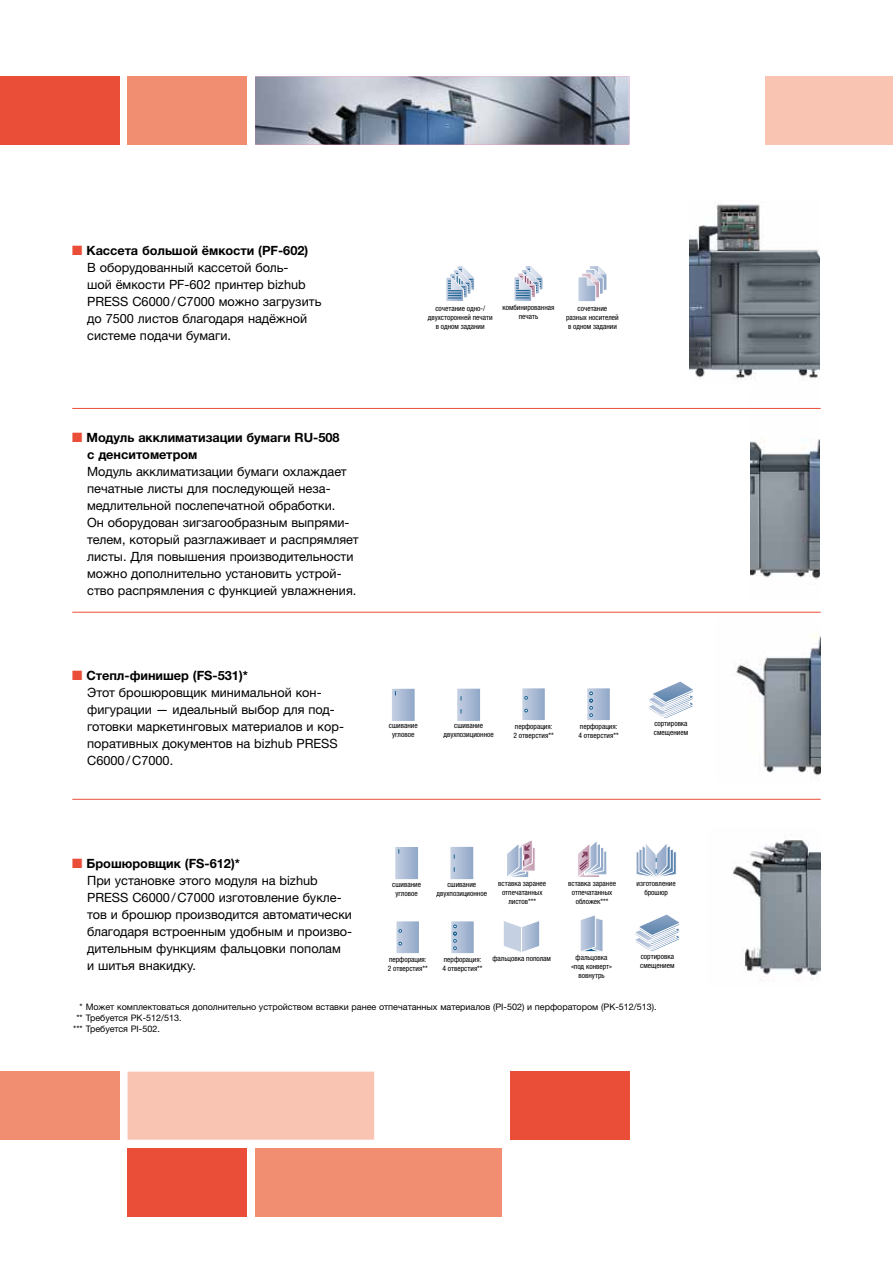
<style>
.page{position:relative;width:893px;height:1263px;background:#fff}
.page>*{position:absolute;margin:0;border:0;box-sizing:border-box;transform-origin:0 0}
.t1{font:12.75px/17px "Helvetica Neue LTW1 G";color:#000}
.t2{font:700 12.75px/17px "Helvetica Neue LTW1 G";color:#000}
.t3{font:9px "Helvetica Neue LTW1 G";color:#000}
.t4{font:condensed 7.5px/9px "Helvetica Neue LTW1 G";color:#000;text-align:center}
.s1{color:#ea4e38}
.s2{font-weight:700}
</style>
<div class="page">
<img style="left:255px;top:77px;width:374px;height:68px">
<div style="left:765px;top:77px;width:128px;height:68px;background:#f9c4b1"></div>
<div style="left:0;top:77px;width:119px;height:68px;background:#ea4e38"></div>
<div style="left:128px;top:77px;width:119px;height:68px;background:#f18d71"></div>
<img style="left:733px;top:836px;width:88px;height:144px">
<img style="left:750px;top:407px;width:70px;height:172px">
<img style="left:689px;top:204px;width:131px;height:175px">
<img style="left:736px;top:634px;width:85px;height:142px">
<hr style="left:72px;top:799px;width:749px;height:1px;background:#ea4e38">
<hr style="left:72px;top:612px;width:749px;height:1px;background:#ea4e38">
<hr style="left:72px;top:408px;width:749px;height:1px;background:#ea4e38">
<div style="left:128px;top:1071px;width:246px;height:69px;background:#f9c4b1"></div>
<div style="left:510px;top:1071px;width:119px;height:69px;background:#ea4e38"></div>
<div style="left:0;top:1071px;width:119px;height:69px;background:#f18d71"></div>
<div style="left:255px;top:1148px;width:247px;height:68px;background:#f18d71"></div>
<div style="left:128px;top:1148px;width:119px;height:68px;background:#ea4e38"></div>
<svg style="left:514px;top:266px;width:29px;height:35px"></svg>
<svg style="left:578px;top:266px;width:29px;height:36px"></svg>
<svg style="left:446px;top:266px;width:29px;height:35px"></svg>
<svg style="left:392px;top:689px;width:23px;height:32px"></svg>
<svg style="left:395px;top:847px;width:23px;height:32px"></svg>
<svg style="left:457px;top:689px;width:23px;height:32px"></svg>
<svg style="left:450px;top:847px;width:23px;height:32px"></svg>
<svg style="left:522px;top:688px;width:23px;height:32px"></svg>
<svg style="left:396px;top:921px;width:23px;height:32px"></svg>
<svg style="left:587px;top:688px;width:23px;height:32px"></svg>
<svg style="left:451px;top:921px;width:23px;height:32px"></svg>
<svg style="left:649px;top:681px;width:44px;height:37px"></svg>
<svg style="left:635px;top:914px;width:45px;height:37px"></svg>
<svg style="left:578px;top:842px;width:29px;height:35px"></svg>
<svg style="left:507px;top:840px;width:28px;height:37px"></svg>
<svg style="left:503px;top:921px;width:37px;height:31px"></svg>
<svg style="left:580px;top:915px;width:23px;height:37px"></svg>
<svg style="left:636px;top:844px;width:41px;height:33px"></svg>
<p class="t1" style="left:87px;top:242px;width:236px;text-indent:-15px"><span class="s1">■</span> <span class="s2">Кассета большой ёмкости (PF-602)<br></span>В оборудованный кассетой боль-<br>шой ёмкости PF-602 принтер bizhub<br>PRESS C6000/C7000 можно загрузить до 7500 листов благодаря надёжной системе подачи бумаги.</p>
<p class="t4" style="left:428px;top:303px;width:66px">сочетание одно-/ двухсторонней печати в одном задании</p>
<p class="t4" style="left:502px;top:303px;width:54px">комбинированная печать</p>
<p class="t4" style="left:566px;top:303px;width:54px">сочетание<br>разных носителей в одном задании</p>
<p class="t2" style="left:87px;top:429px;width:254px;text-indent:-15px"><span class="s1">■</span> Модуль акклиматизации бумаги RU-508 с денситометром</p>
<p class="t1" style="left:87px;top:463px;width:273px">Модуль акклиматизации бумаги охлаждает печатные листы для последующей неза&shy;медлительной послепечатной обработки.<br>Он оборудован зигзагообразным выпрями&shy;телем, который разглаживает и распрямляет листы. Для повышения производительности можно дополнительно установить устрой&shy;ство распрямления с функцией увлажнения.</p>
<p class="t1" style="left:87px;top:667px;width:258px;text-indent:-15px"><span class="s1">■</span> <span class="s2">Степл-финишер (FS-531)*<br></span>Этот брошюровщик минимальной кон&shy;фигурации — идеальный выбор для под&shy;готовки маркетинговых материалов и кор&shy;поративных документов на bizhub PRESS<br>C6000/C7000.</p>
<p class="t4" style="left:389px;top:721px;width:30px">сшивание угловое</p>
<p class="t4" style="left:443px;top:721px;width:52px">сшивание двухпозиционное</p>
<p class="t4" style="left:514px;top:722px;width:42px;text-align:left">перфорация:<br>2 отверстия**</p>
<p class="t4" style="left:579px;top:722px;width:42px;text-align:left">перфорация:<br>4 отверстия**</p>
<p class="t4" style="left:654px;top:719px;width:36px;text-align:left">cортировка смещением</p>
<p class="t1" style="left:87px;top:854px;width:267px;text-indent:-15px"><span class="s1">■</span> <span class="s2">Брошюровщик (FS-612)*<br></span>При установке этого модуля на bizhub PRESS C6000/C7000 изготовление букле&shy;тов и брошюр производится автоматически благодаря встроенным удобным и произво&shy;дительным функциям фальцовки пополам<br>и шитья внакидку.</p>
<p class="t3" style="left:80px;top:1001px;width:579px">* Может комплектоваться дополнительно устройством вставки ранее отпечатанных материалов (PI-502) и перфоратором (PK-512/513).</p>
<p class="t3" style="left:76px;top:1012px;width:107px">** Требуется PK-512/513.</p>
<p class="t3" style="left:73px;top:1023px;width:88px">*** Требуется PI-502.</p>
<p class="t4" style="left:637px;top:879px;width:41px">изготовление брошюр</p>
<p class="t4" style="left:498px;top:879px;width:49px">вставка заранее отпечатанных листов***</p>
<p class="t4" style="left:568px;top:879px;width:49px">вставка заранее отпечатанных обложек***</p>
<p class="t4" style="left:392px;top:879px;width:30px">сшивание угловое</p>
<p class="t4" style="left:437px;top:879px;width:52px">сшивание двухпозиционное</p>
<p class="t4" style="left:492px;top:954px;width:60px">фальцовка пополам</p>
<p class="t4" style="left:571px;top:953px;width:43px">фальцовка «под конверт» вовнутрь</p>
<p class="t4" style="left:640px;top:952px;width:36px;text-align:left">cортировка смещением</p>
<p class="t4" style="left:388px;top:955px;width:42px;text-align:left">перфорация:<br>2 отверстия**</p>
<p class="t4" style="left:442px;top:955px;width:42px;text-align:left">перфорация:<br>4 отверстия**</p>
</div>
